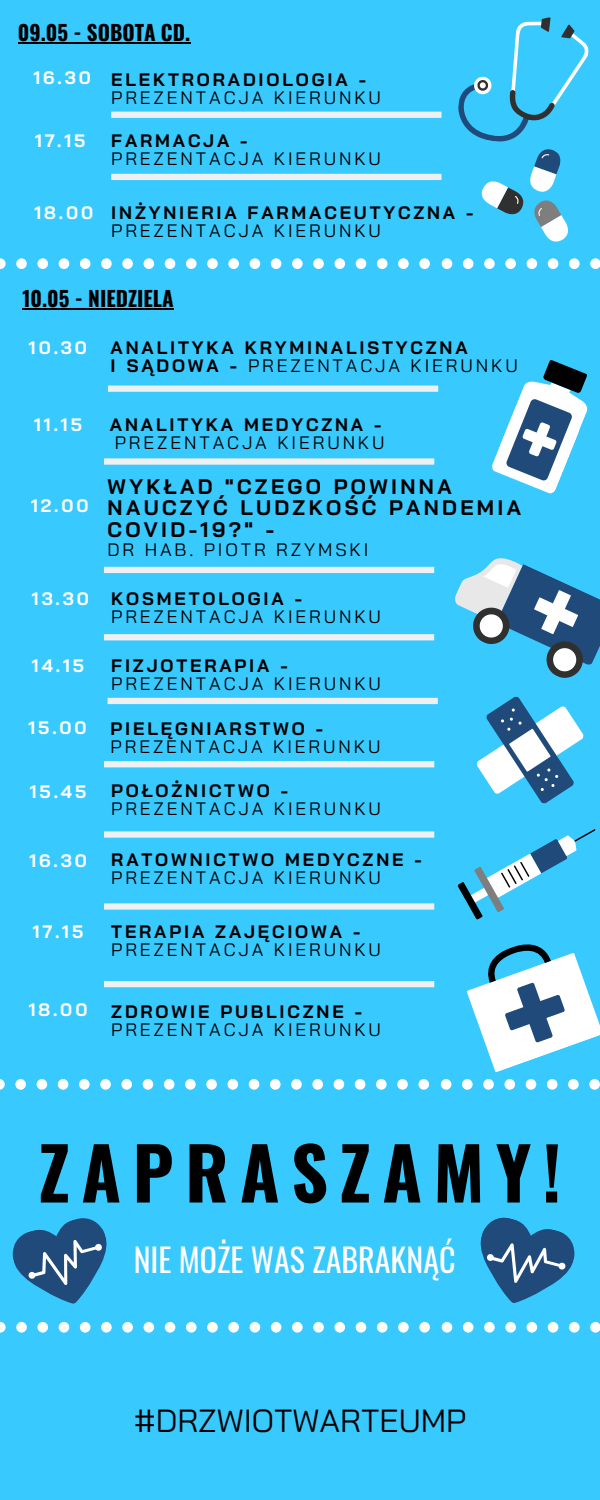
<style>
.page{position:relative;width:600px;height:1500px;background:#38c9ff}
.page>*{position:absolute;margin:0;border:0;box-sizing:border-box;transform-origin:0 0}
.t1{font:700 72px "Oswald";letter-spacing:.16em;color:#000}
.t2{font:32px "Oswald";color:#fff}
.t3{font:32px "Bai Jamjuree";color:#000}
.t4{font:700 21px/21.8px "Bai Jamjuree";letter-spacing:.16em;color:#000}
.t5{font:700 21px "Oswald";color:#000}
.t6{font:700 18px/18px "Bai Jamjuree";letter-spacing:.16em;color:#000}
.t7{font:18px "Bai Jamjuree";letter-spacing:.16em;color:#000}
.t8{font:700 18px "Bai Jamjuree";letter-spacing:.16em;color:#fff}
.s1{font-weight:400}
</style>
<div class="page">
<hr style="left:18px;top:42px;width:172px;height:2px;background:#000">
<svg style="left:111px;top:112px;width:331px;height:6px;background:#ebeff2"></svg>
<div style="left:111px;top:174px;width:331px;height:6px;background:#eff0f2"></div>
<svg style="left:0;top:258px;width:430px;height:11px"></svg>
<svg style="left:442px;top:258px;width:158px;height:11px"></svg>
<hr style="left:22px;top:308px;width:152px;height:2px;background:#000">
<svg style="left:108px;top:386px;width:330px;height:6px;background:#e8eef2"></svg>
<svg style="left:104px;top:458px;width:330px;height:7px;background:#dcebf3"></svg>
<div style="left:104px;top:567px;width:330px;height:6px;background:#eff0f2"></div>
<svg style="left:104px;top:634px;width:330px;height:6px;background:#eaeff2"></svg>
<div style="left:108px;top:698px;width:330px;height:6px;background:#eff0f2"></div>
<svg style="left:104px;top:761px;width:330px;height:6px;background:#eaeef2"></svg>
<svg style="left:104px;top:831px;width:330px;height:7px;background:#dcebf3"></svg>
<svg style="left:104px;top:903px;width:330px;height:7px;background:#dcebf3"></svg>
<div style="left:104px;top:981px;width:330px;height:6px;background:#eff0f2"></div>
<svg style="left:0;top:1079px;width:429px;height:11px"></svg>
<svg style="left:441px;top:1079px;width:159px;height:11px"></svg>
<svg style="left:0;top:1322px;width:430px;height:11px"></svg>
<svg style="left:442px;top:1322px;width:158px;height:11px"></svg>
<svg style="left:467px;top:944px;width:133px;height:128px"></svg>
<svg style="left:480px;top:1217px;width:95px;height:86px"></svg>
<svg style="left:12px;top:1218px;width:95px;height:86px"></svg>
<svg style="left:455px;top:558px;width:145px;height:120px"></svg>
<svg style="left:476px;top:696px;width:108px;height:108px"></svg>
<svg style="left:457px;top:829px;width:138px;height:91px"></svg>
<svg style="left:492px;top:360px;width:96px;height:134px"></svg>
<svg style="left:458px;top:17px;width:131px;height:225px"></svg>
<p class="t5" style="left:18px;top:16px;width:174px">09.05 - SOBOTA CD.</p>
<p class="t6" style="left:111px;top:70px;width:256px">ELEKTRORADIOLOGIA -</p>
<p class="t7" style="left:111px;top:86px;width:271px">PREZENTACJA KIERUNKU</p>
<p class="t8" style="left:33px;top:66px;width:59px">16.30</p>
<p class="t8" style="left:35px;top:129px;width:52px">17.15</p>
<p class="t8" style="left:34px;top:201px;width:60px">18.00</p>
<p class="t6" style="left:111px;top:131px;width:138px">FARMACJA -</p>
<p class="t7" style="left:111px;top:147px;width:271px">PREZENTACJA KIERUNKU</p>
<p class="t6" style="left:111px;top:204px;width:364px">INŻYNIERIA FARMACEUTYCZNA -</p>
<p class="t7" style="left:111px;top:219px;width:271px">PREZENTACJA KIERUNKU</p>
<p class="t5" style="left:22px;top:282px;width:153px">10.05 - NIEDZIELA</p>
<p class="t8" style="left:29px;top:336px;width:60px">10.30</p>
<p class="t6" style="left:111px;top:338px;width:409px">ANALITYKA KRYMINALISTYCZNA<br>I SĄDOWA - <span class="s1">PREZENTACJA KIERUNKU</span></p>
<p class="t8" style="left:34px;top:413px;width:49px">11.15</p>
<p class="t6" style="left:110px;top:415px;width:273px">ANALITYKA MEDYCZNA -</p>
<p class="t7" style="left:115px;top:431px;width:271px">PREZENTACJA KIERUNKU</p>
<p class="t8" style="left:31px;top:494px;width:59px">12.00</p>
<p class="t4" style="left:108px;top:475px;width:415px">WYKŁAD "CZEGO POWINNA<br>NAUCZYĆ LUDZKOŚĆ PANDEMIA<br>COVID-19?" -</p>
<p class="t7" style="left:108px;top:538px;width:262px">DR HAB. PIOTR RZYMSKI</p>
<p class="t8" style="left:32px;top:587px;width:59px">13.30</p>
<p class="t8" style="left:32px;top:654px;width:54px">14.15</p>
<p class="t6" style="left:111px;top:589px;width:192px">KOSMETOLOGIA -</p>
<p class="t7" style="left:111px;top:605px;width:271px">PREZENTACJA KIERUNKU</p>
<p class="t6" style="left:111px;top:656px;width:178px">FIZJOTERAPIA -</p>
<p class="t7" style="left:111px;top:672px;width:271px">PREZENTACJA KIERUNKU</p>
<p class="t8" style="left:28px;top:716px;width:60px">15.00</p>
<p class="t6" style="left:111px;top:720px;width:214px">PIELĘGNIARSTWO -</p>
<p class="t7" style="left:111px;top:735px;width:271px">PREZENTACJA KIERUNKU</p>
<p class="t8" style="left:30px;top:780px;width:58px">15.45</p>
<p class="t6" style="left:111px;top:782px;width:178px">POŁOŻNICTWO -</p>
<p class="t7" style="left:111px;top:797px;width:271px">PREZENTACJA KIERUNKU</p>
<p class="t8" style="left:29px;top:849px;width:59px">16.30</p>
<p class="t6" style="left:111px;top:850px;width:312px">RATOWNICTWO MEDYCZNE -</p>
<p class="t7" style="left:111px;top:866px;width:271px">PREZENTACJA KIERUNKU</p>
<p class="t8" style="left:33px;top:920px;width:52px">17.15</p>
<p class="t6" style="left:111px;top:922px;width:251px">TERAPIA ZAJĘCIOWA -</p>
<p class="t7" style="left:111px;top:938px;width:271px">PREZENTACJA KIERUNKU</p>
<p class="t8" style="left:29px;top:998px;width:60px">18.00</p>
<p class="t6" style="left:111px;top:1002px;width:252px">ZDROWIE PUBLICZNE -</p>
<p class="t7" style="left:111px;top:1018px;width:271px">PREZENTACJA KIERUNKU</p>
<h1 class="t1" style="left:39px;top:1117px;width:524px">ZAPRASZAMY!</h1>
<h2 class="t2" style="left:134px;top:1235px;width:323px">NIE MOŻE WAS ZABRAKNĄĆ</h2>
<h2 class="t3" style="left:134px;top:1400px;width:334px">#DRZWIOTWARTEUMP</h2>
</div>
